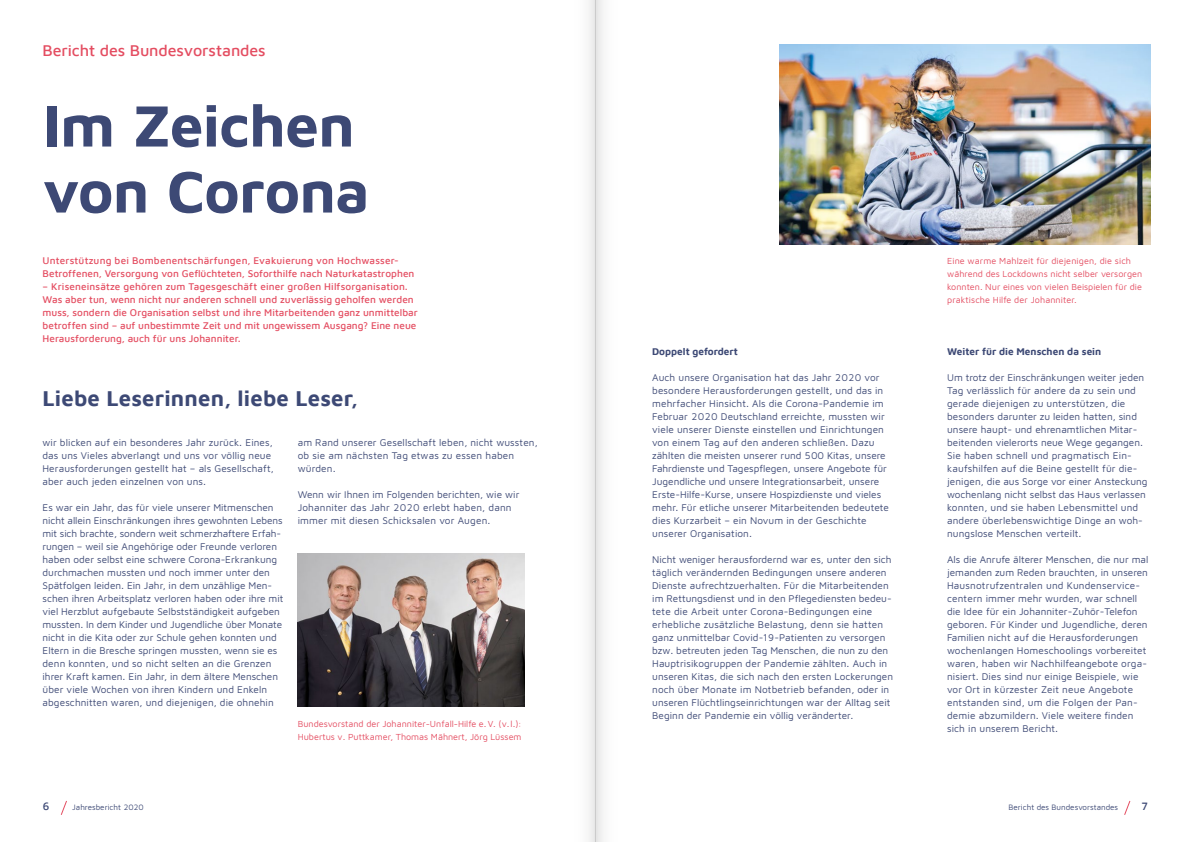
<style>
.page{position:relative;width:1191px;height:842px;background:#fff}
.page>*{position:absolute;margin:0;border:0;box-sizing:border-box;transform-origin:0 0}
.t1{font:700 60px/66px "Maven Johanniter";letter-spacing:-.01em;color:#3d4975}
.t2{font:700 22px "Maven Johanniter";letter-spacing:.01em;color:#3d4975}
.t3{font:500 16px "Maven Johanniter";letter-spacing:-.005em;color:#e44d61}
.t4{font:500 11px "Maven Johanniter";color:#3d4975}
.t5{font:10px/13px "Maven Johanniter";letter-spacing:.005em;color:#3d4975}
.t6{font:500 10px/13px "Maven Johanniter";letter-spacing:.005em;color:#e44d61}
.t7{font:700 10px "Maven Johanniter";color:#3d4975}
.t8{font:9px/13px "Maven Johanniter";color:#e44d61}
.t9{font:8px "Maven Johanniter";color:#3d4975}
</style>
<div class="page">
<img style="left:298px;top:553px;width:226px;height:153px">
<svg style="left:61px;top:800px;width:6px;height:15px"></svg>
<svg style="left:1124px;top:800px;width:6px;height:15px"></svg>
<img style="left:780px;top:45px;width:370px;height:199px">
<div style="left:595px;top:0;width:40px;height:842px;background:linear-gradient(to right,#f0f0f0,#fff)"></div>
<div style="left:556px;top:0;width:39px;height:842px;background:linear-gradient(to right,#fff,#f3f3f3)"></div>
<h3 class="t3" style="left:43px;top:39px;width:225px">Bericht des Bundesvorstandes</h3>
<h1 class="t1" style="left:43px;top:89px;width:328px">Im Zeichen von Corona</h1>
<p class="t6" style="left:43px;top:253px;width:373px">Unterstützung bei Bombenentschärfungen, Evakuierung von Hochwasser-<br>Betroffenen, Versorgung von Geflüchteten, Soforthilfe nach Naturkatastrophen</p>
<p class="t6" style="left:43px;top:279px;width:377px">– Kriseneinsätze gehören zum Tagesgeschäft einer großen Hilfsorganisation.<br>Was aber tun, wenn nicht nur anderen schnell und zuverlässig geholfen werden muss, sondern die Organisation selbst und ihre Mitarbeitenden ganz unmittelbar betroffen sind – auf unbestimmte Zeit und mit ungewissem Ausgang? Eine neue Herausforderung, auch für uns Johanniter.</p>
<h2 class="t2" style="left:43px;top:383px;width:317px">Liebe Leserinnen, liebe Leser,</h2>
<p class="t5" style="left:43px;top:435px;width:233px">wir blicken auf ein besonderes Jahr zurück. Eines, das uns Vieles abverlangt und uns vor völlig neue Herausforderungen gestellt hat – als Gesellschaft, aber auch jeden einzelnen von uns.</p>
<p class="t5" style="left:43px;top:500px;width:242px">Es war ein Jahr, das für viele unserer Mitmenschen nicht allein Einschränkungen ihres gewohnten Lebens mit sich brachte, sondern weit schmerzhaftere Erfah&shy;rungen – weil sie Angehörige oder Freunde verloren haben oder selbst eine schwere Corona-Erkrankung durchmachen mussten und noch immer unter den Spätfolgen leiden. Ein Jahr, in dem unzählige Men&shy;schen ihren Arbeitsplatz verloren haben oder ihre mit viel Herzblut aufgebaute Selbstständigkeit aufgeben mussten. In dem Kinder und Jugendliche über Monate nicht in die Kita oder zur Schule gehen konnten und Eltern in die Bresche springen mussten, wenn sie es denn konnten, und so nicht selten an die Grenzen ihrer Kraft kamen. Ein Jahr, in dem ältere Menschen über viele Wochen von ihren Kindern und Enkeln abgeschnitten waren, und diejenigen, die ohnehin</p>
<p class="t5" style="left:298px;top:435px;width:241px">am Rand unserer Gesellschaft leben, nicht wussten, ob sie am nächsten Tag etwas zu essen haben würden.</p>
<p class="t5" style="left:298px;top:487px;width:223px">Wenn wir Ihnen im Folgenden berichten, wie wir<br>Johanniter das Jahr 2020 erlebt haben, dann immer mit diesen Schicksalen vor Augen.</p>
<p class="t8" style="left:298px;top:716px;width:225px">Bundesvorstand der Johanniter-Unfall-Hilfe e.V. (v.l.):<br>Hubertus v. Puttkamer, Thomas Mähnert, Jörg Lüssem</p>
<p class="t7" style="left:652px;top:344px;width:87px">Doppelt gefordert</p>
<p class="t5" style="left:652px;top:370px;width:238px">Auch unsere Organisation hat das Jahr 2020 vor besondere Herausforderungen gestellt, und das in mehrfacher Hinsicht. Als die Corona-Pandemie im Februar 2020 Deutschland erreichte, mussten wir viele unserer Dienste einstellen und Einrichtungen von einem Tag auf den anderen schließen. Dazu zählten die meisten unserer rund 500 Kitas, unsere Fahrdienste und Tagespflegen, unsere Angebote für Jugendliche und unsere Integrationsarbeit, unsere Erste-Hilfe-Kurse, unsere Hospizdienste und vieles mehr. Für etliche unserer Mitarbeitenden bedeutete dies Kurzarbeit – ein Novum in der Geschichte unserer Organisation.</p>
<p class="t5" style="left:652px;top:552px;width:242px">Nicht weniger herausfordernd war es, unter den sich täglich verändernden Bedingungen unsere anderen Dienste aufrechtzuerhalten. Für die Mitarbeitenden im Rettungsdienst und in den Pflegediensten bedeu&shy;tete die Arbeit unter Corona-Bedingungen eine erhebliche zusätzliche Belastung, denn sie hatten ganz unmittelbar Covid-19-Patienten zu versorgen bzw. betreuten jeden Tag Menschen, die nun zu den Hauptrisikogruppen der Pandemie zählten. Auch in unseren Kitas, die sich nach den ersten Lockerungen noch über Monate im Notbetrieb befanden, oder in unseren Flüchtlingseinrichtungen war der Alltag seit Beginn der Pandemie ein völlig veränderter.</p>
<p class="t8" style="left:947px;top:253px;width:197px">Eine warme Mahlzeit für diejenigen, die sich während des Lockdowns nicht selber versorgen konnten. Nur eines von vielen Beispielen für die praktische Hilfe der Johanniter.</p>
<p class="t7" style="left:947px;top:344px;width:156px">Weiter für die Menschen da sein</p>
<p class="t5" style="left:947px;top:370px;width:202px">Um trotz der Einschränkungen weiter jeden Tag verlässlich für andere da zu sein und gerade diejenigen zu unterstützen, die besonders darunter zu leiden hatten, sind unsere haupt- und ehrenamtlichen Mitar&shy;beitenden vielerorts neue Wege gegangen.<br>Sie haben schnell und pragmatisch Ein&shy;kaufshilfen auf die Beine gestellt für die&shy;jenigen, die aus Sorge vor einer Ansteckung wochenlang nicht selbst das Haus verlassen konnten, und sie haben Lebensmittel und andere überlebenswichtige Dinge an woh&shy;nungslose Menschen verteilt.</p>
<p class="t5" style="left:947px;top:552px;width:203px">Als die Anrufe älterer Menschen, die nur mal jemanden zum Reden brauchten, in unseren Hausnotrufzentralen und Kundenservice&shy;centern immer mehr wurden, war schnell die Idee für ein Johanniter-Zuhör-Telefon geboren. Für Kinder und Jugendliche, deren Familien nicht auf die Herausforderungen wochenlangen Homeschoolings vorbereitet waren, haben wir Nachhilfeangebote orga&shy;nisiert. Dies sind nur einige Beispiele, wie vor Ort in kürzester Zeit neue Angebote entstanden sind, um die Folgen der Pan&shy;demie abzumildern. Viele weitere finden sich in unserem Bericht.</p>
<p class="t4" style="left:43px;top:798px;width:9px">6</p>
<p class="t9" style="left:72px;top:801px;width:73px">Jahresbericht 2020</p>
<p class="t9" style="left:1008px;top:801px;width:111px">Bericht des Bundesvorstandes</p>
<p class="t4" style="left:1141px;top:798px;width:9px">7</p>
</div>
